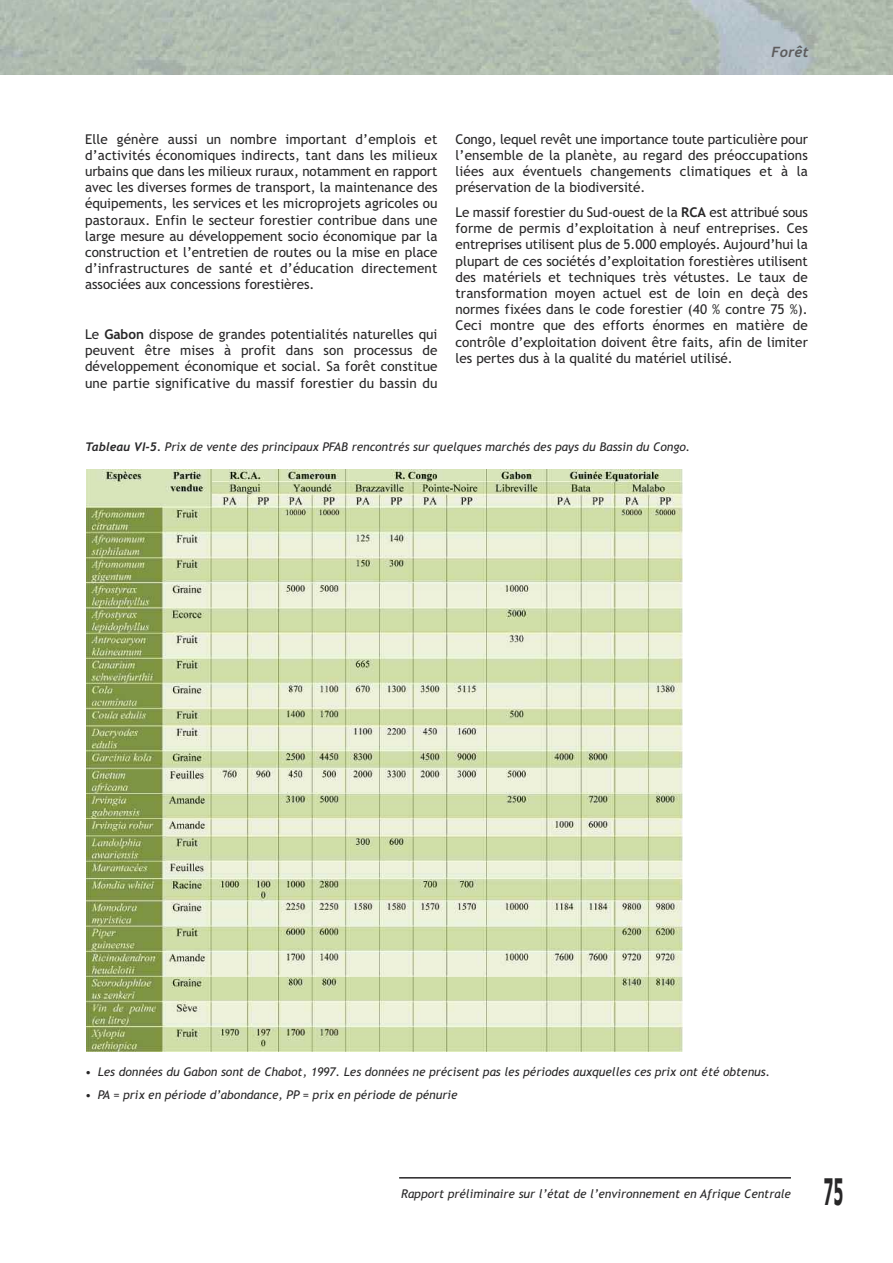
<style>
.page{position:relative;width:893px;height:1263px;background:#fff}
.page>*{position:absolute;margin:0;border:0;box-sizing:border-box;transform-origin:0 0}
.t1{font:700 36.75px "Verdana";color:#272627;scale:.38 1}
.t2{font:italic 700 14.25px "Trebuchet";color:#5d5c5d}
.t3{font:13.5px/16.2px "Trebuchet MS";color:#272627;text-align:justify}
.t4{font:italic 12px "Trebuchet MS";color:#272627}
.s1{font-weight:700}
.s2{font-family:"Trebuchet";font-weight:700}
</style>
<div class="page">
<svg style="left:0;top:0;width:893px;height:75px;background:#b1bcb2"></svg>
<hr style="left:399px;top:1177px;width:392px;height:1px;background:#272627">
<img style="left:86px;top:469px;width:597px;height:582px">
<p class="t2" style="left:771px;top:44px;width:39px">Forêt</p>
<p class="t3" style="left:85px;top:131px;width:354px">Elle génère aussi un nombre important d’emplois et d’activités économiques indirects, tant dans les milieux urbains que dans les milieux ruraux, notamment en rapport avec les diverses formes de transport, la maintenance des équipements, les services et les microprojets agricoles ou pastoraux. Enfin le secteur forestier contribue dans une large mesure au développement socio économique par la construction et l’entretien de routes ou la mise en place d’infrastructures de santé et d’éducation directement associées aux concessions forestières.</p>
<p class="t3" style="left:85px;top:326px;width:354px">Le <span class="s1">Gabon</span> dispose de grandes potentialités naturelles qui peuvent être mises à profit dans son processus de développement économique et social. Sa forêt constitue une partie significative du massif forestier du bassin du</p>
<p class="t3" style="left:455px;top:131px;width:354px">Congo, lequel revêt une importance toute particulière pour l’ensemble de la planète, au regard des préoccupations liées aux éventuels changements climatiques et à la préservation de la biodiversité.</p>
<p class="t3" style="left:455px;top:204px;width:354px">Le massif forestier du Sud-ouest de la <span class="s1">RCA</span> est attribué sous forme de permis d’exploitation à neuf entreprises. Ces entreprises utilisent plus de 5.000 employés. Aujourd’hui la plupart de ces sociétés d’exploitation forestières utilisent des matériels et techniques très vétustes. Le taux de transformation moyen actuel est de loin en deçà des normes fixées dans le code forestier (40 % contre 75 %).<br>Ceci montre que des efforts énormes en matière de contrôle d’exploitation doivent être faits, afin de limiter les pertes dus à la qualité du matériel utilisé.</p>
<p class="t4" style="left:85px;top:440px;width:607px"><span class="s2">Tableau VI-5.</span> Prix de vente des principaux PFAB rencontrés sur quelques marchés des pays du Bassin du Congo.</p>
<p class="t4" style="left:85px;top:1064px;width:687px">• Les données du Gabon sont de Chabot, 1997. Les données ne précisent pas les périodes auxquelles ces prix ont été obtenus.</p>
<p class="t4" style="left:85px;top:1087px;width:374px">• PA = prix en période d’abondance, PP = prix en période de pénurie</p>
<p class="t4" style="left:401px;top:1187px;width:391px">Rapport préliminaire sur l’état de l’environnement en Afrique Centrale</p>
<h1 class="t1" style="left:823px;top:1171px;width:54px">75</h1>
</div>
